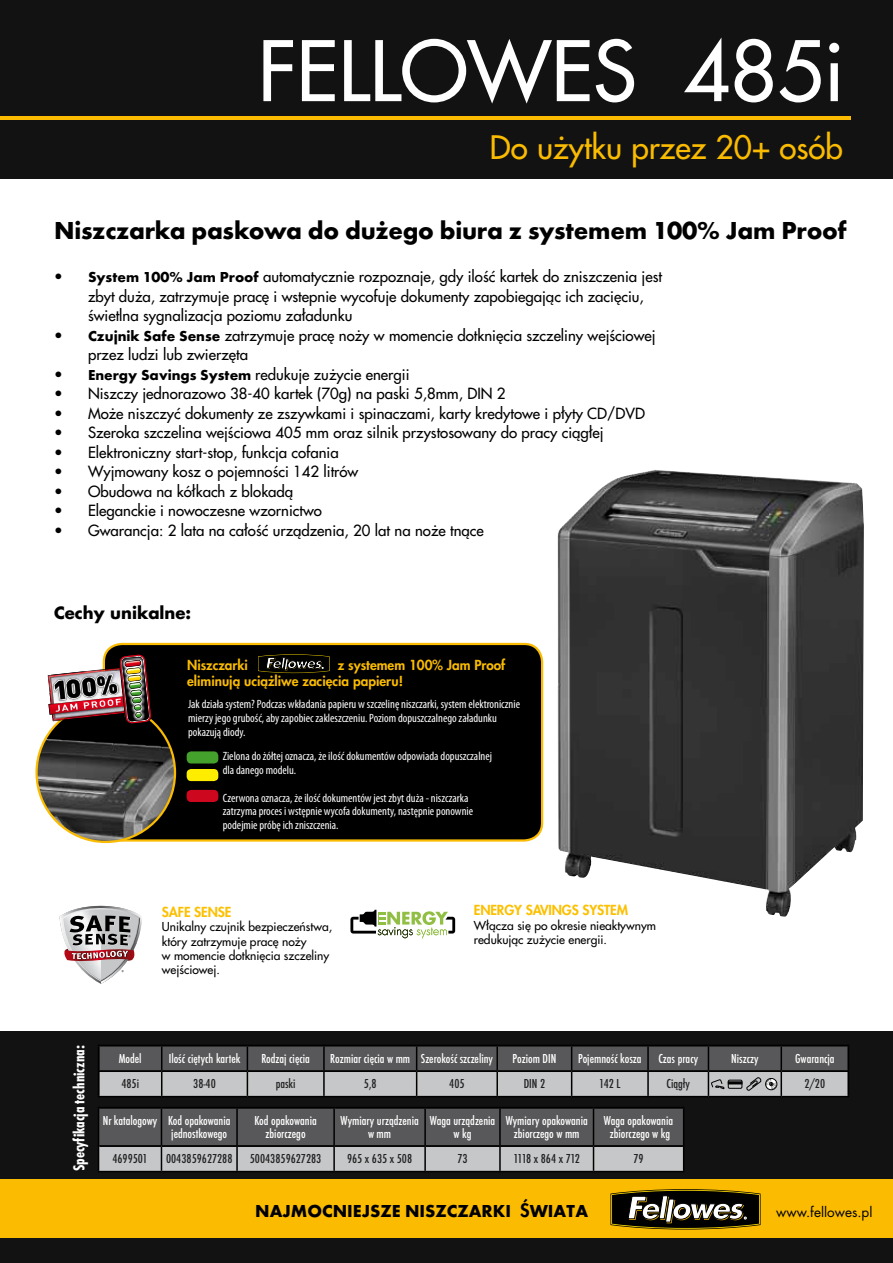
<style>
.page{position:relative;width:893px;height:1263px;background:#fff}
.page>*{position:absolute;margin:0;border:0;box-sizing:border-box;transform-origin:0 0}
.t1{font:500 81px "Futura CE";color:#fff}
.t2{font:500 31.5px "Futura CE";color:#fabb00}
.t3{font:700 25.5px "Futura TEE";letter-spacing:-.01em;color:#000}
.t4{font:700 18px "Futura TEE";color:#000}
.t5{font:700 condensed 16.5px "Futura TEE";color:#fff}
.t6{font:700 16.5px "Futura CE";color:#000}
.t7{font:500 15px/19.5px "Futura CE";color:#000}
.t8{font:500 condensed 13.5px/13.5px "Futura TEE";color:#fff;text-align:center}
.t9{font:500 condensed 13.5px "Futura TEE";color:#222223}
.t10{font:800 13.5px/16.2px "Futura CE";color:#fabb00}
.t11{font:800 13.5px "Futura CE";letter-spacing:-.01em;color:#fcc000}
.t12{font:13.5px "Futura CE";color:#000}
.t13{font:500 condensed 13.5px "Futura TEE";letter-spacing:-.05em;color:#222223}
.t14{font:condensed 12px/13.5px "Myriad Pro";color:#fff}
.t15{font:500 12px/14.4px "Futura CE";color:#000}
.s1{font-family:"Futura TEE";font-weight:700}
.s2{font-family:"Futura CE";font-weight:800}
</style>
<div class="page">
<div style="left:0;top:0;width:893px;height:179px;background:#111211"></div>
<div style="left:0;top:1031px;width:893px;height:232px;background:#111211"></div>
<hr style="left:0;top:116px;width:850px;height:3px;background:#fabb00">
<div style="left:0;top:1180px;width:893px;height:58px;background:#fabb00"></div>
<svg style="left:610px;top:1189px;width:151px;height:41px;background:#534a2a"></svg>
<img style="left:557px;top:470px;width:307px;height:447px">
<hr style="left:98px;top:1096px;width:64px;height:1px;background:#000">
<hr style="left:162px;top:1096px;width:85px;height:1px;background:#000">
<hr style="left:247px;top:1096px;width:77px;height:1px;background:#000">
<hr style="left:324px;top:1096px;width:93px;height:1px;background:#000">
<hr style="left:417px;top:1096px;width:80px;height:1px;background:#000">
<hr style="left:497px;top:1096px;width:75px;height:1px;background:#000">
<hr style="left:572px;top:1096px;width:76px;height:1px;background:#000">
<hr style="left:648px;top:1096px;width:60px;height:1px;background:#000">
<hr style="left:708px;top:1096px;width:73px;height:1px;background:#000">
<hr style="left:781px;top:1096px;width:68px;height:1px;background:#000">
<hr style="left:98px;top:1045px;width:64px;height:1px;background:#000">
<hr style="left:98px;top:1046px;width:2px;height:24px;background:#000">
<hr style="left:781px;top:1045px;width:68px;height:1px;background:#000">
<hr style="left:847px;top:1046px;width:2px;height:24px;background:#000">
<hr style="left:98px;top:1070px;width:64px;height:2px;background:#000">
<hr style="left:98px;top:1072px;width:2px;height:24px;background:#000">
<hr style="left:781px;top:1070px;width:68px;height:2px;background:#000">
<hr style="left:847px;top:1072px;width:2px;height:24px;background:#000">
<svg style="left:98px;top:1109px;width:586px;height:62px;background:#818183"></svg>
<hr style="left:98px;top:1171px;width:63px;height:1px;background:#000">
<hr style="left:161px;top:1171px;width:76px;height:1px;background:#000">
<hr style="left:237px;top:1171px;width:97px;height:1px;background:#000">
<hr style="left:334px;top:1171px;width:91px;height:1px;background:#000">
<hr style="left:425px;top:1171px;width:75px;height:1px;background:#000">
<hr style="left:500px;top:1171px;width:93px;height:1px;background:#000">
<hr style="left:593px;top:1171px;width:91px;height:1px;background:#000">
<hr style="left:98px;top:1107px;width:63px;height:2px;background:#000">
<hr style="left:161px;top:1107px;width:76px;height:2px;background:#000">
<hr style="left:237px;top:1107px;width:97px;height:2px;background:#000">
<hr style="left:334px;top:1107px;width:91px;height:2px;background:#000">
<hr style="left:425px;top:1107px;width:75px;height:2px;background:#000">
<hr style="left:500px;top:1107px;width:93px;height:2px;background:#000">
<hr style="left:593px;top:1107px;width:91px;height:2px;background:#000">
<hr style="left:99px;top:1145px;width:62px;height:2px;background:#000">
<hr style="left:161px;top:1145px;width:76px;height:2px;background:#000">
<hr style="left:237px;top:1145px;width:97px;height:2px;background:#000">
<hr style="left:334px;top:1145px;width:91px;height:2px;background:#000">
<hr style="left:425px;top:1145px;width:75px;height:2px;background:#000">
<hr style="left:500px;top:1145px;width:93px;height:2px;background:#000">
<hr style="left:593px;top:1145px;width:90px;height:2px;background:#000">
<svg style="left:60px;top:906px;width:82px;height:78px"></svg>
<svg style="left:99px;top:1045px;width:749px;height:51px;background:#818283"></svg>
<svg style="left:350px;top:910px;width:105px;height:28px"></svg>
<div style="left:104px;top:644px;width:438px;height:196px;background:#000;border-radius:18px"></div>
<div style="left:103px;top:643px;width:440px;height:199px;border:2px solid #fabb00;border-radius:18px"></div>
<img style="left:37px;top:703px;width:138px;height:139px;border-radius:69px">
<div style="left:187px;top:751px;width:31px;height:12px;background:#44a12b;border-radius:5px"></div>
<div style="left:187px;top:769px;width:31px;height:12px;background:#ffed00;border-radius:5px"></div>
<div style="left:187px;top:790px;width:31px;height:12px;background:#cd071e;border-radius:5px"></div>
<img style="left:48px;top:654px;width:104px;height:70px">
<svg style="left:258px;top:654px;width:72px;height:20px"></svg>
<h1 class="t1" style="left:258px;top:13px;width:588px">FELLOWES 485i</h1>
<h2 class="t2" style="left:490px;top:125px;width:354px">Do użytku przez 20+ osób</h2>
<h3 class="t3" style="left:54px;top:215px;width:794px">Niszczarka paskowa do dużego biura z systemem 100% Jam Proof</h3>
<p class="t7" style="left:88px;top:266px;width:575px;text-indent:-34px">• <span class="s1">System 100% Jam Proof</span> automatycznie rozpoznaje, gdy ilość kartek do zniszczenia jest zbyt duża, zatrzymuje pracę i wstepnie wycofuje dokumenty zapobiegając ich zacięciu, świetlna sygnalizacja poziomu załadunku</p>
<p class="t7" style="left:88px;top:325px;width:569px;text-indent:-34px">• <span class="s1">Czujnik Safe Sense</span> zatrzymuje pracę noży w momencie dotknięcia szczeliny wejściowej przez ludzi lub zwierzęta</p>
<p class="t7" style="left:54px;top:364px;width:357px">• <span class="s1">Energy Savings System</span> redukuje zużycie energii</p>
<p class="t7" style="left:54px;top:383px;width:453px">• Niszczy jednorazowo 38-40 kartek (70g) na paski 5,8mm, DIN 2</p>
<p class="t7" style="left:54px;top:403px;width:592px">• Może niszczyć dokumenty ze zszywkami i spinaczami, karty kredytowe i płyty CD/DVD</p>
<p class="t7" style="left:54px;top:422px;width:551px">• Szeroka szczelina wejściowa 405 mm oraz silnik przystosowany do pracy ciągłej</p>
<p class="t7" style="left:54px;top:442px;width:286px">• Elektroniczny start-stop, funkcja cofania</p>
<p class="t7" style="left:54px;top:461px;width:306px">• Wyjmowany kosz o pojemności 142 litrów</p>
<p class="t7" style="left:54px;top:481px;width:241px">• Obudowa na kółkach z blokadą</p>
<p class="t7" style="left:54px;top:500px;width:270px">• Eleganckie i nowoczesne wzornictwo</p>
<p class="t7" style="left:54px;top:520px;width:431px">• Gwarancja: 2 lata na całość urządzenia, 20 lat na noże tnące</p>
<p class="t6" style="left:54px;top:601px;width:139px">Cechy unikalne:</p>
<p class="t10" style="left:187px;top:656px;width:62px">Niszczarki</p>
<p class="t10" style="left:187px;top:656px;width:320px;text-indent:151px">z systemem 100% Jam Proof eliminują uciążliwe zacięcia papieru!</p>
<p class="t14" style="left:188px;top:697px;width:334px;line-height:14.4px">Jak działa system? Podczas wkładania papieru w szczelinę niszczarki, system elektronicznie mierzy jego grubość, aby zapobiec zakleszczeniu. Poziom dopuszczalnego załadunku pokazują diody.</p>
<p class="t14" style="left:223px;top:750px;width:271px">Zielona do żółtej oznacza, że ilość dokumentów odpowiada dopuszczalnej dla danego modelu.</p>
<p class="t14" style="left:223px;top:791px;width:252px">Czerwona oznacza, że ilość dokumentów jest zbyt duża - niszczarka zatrzyma proces i wstępnie wycofa dokumenty, następnie ponownie podejmie próbę ich zniszczenia.</p>
<p class="t11" style="left:162px;top:902px;width:71px">safe sense</p>
<p class="t11" style="left:474px;top:900px;width:156px">ENE RGY SAVINGS SYSTEM</p>
<p class="t15" style="left:162px;top:919px;width:172px">Unikalny czujnik bezpieczeństwa, który zatrzymuje pracę noży<br>w momencie dotknięcia szczeliny wejściowej.</p>
<p class="t15" style="left:474px;top:918px;width:184px">Włącza się po okresie nieaktywnym redukując zużycie energii.</p>
<p class="t5" style="left:70px;top:1171px;width:128px;rotate:-90deg">Specyfikacja techniczna:</p>
<p class="t8" style="left:119px;top:1051px;width:24px">Model</p>
<p class="t8" style="left:169px;top:1051px;width:73px">Ilość ciętych kartek</p>
<p class="t8" style="left:261px;top:1051px;width:50px">Rodzaj cięcia</p>
<p class="t8" style="left:330px;top:1051px;width:164px">Rozmiar cięcia w mm Szerokość szczeliny</p>
<p class="t8" style="left:513px;top:1051px;width:45px">Poziom DIN</p>
<p class="t8" style="left:578px;top:1051px;width:122px">Pojemność kosza Czas pracy</p>
<p class="t8" style="left:731px;top:1051px;width:29px">Niszczy</p>
<p class="t8" style="left:795px;top:1051px;width:41px">Gwarancja</p>
<p class="t9" style="left:121px;top:1076px;width:19px">485i</p>
<p class="t9" style="left:193px;top:1076px;width:24px">38-40</p>
<p class="t9" style="left:276px;top:1076px;width:21px">paski</p>
<p class="t9" style="left:364px;top:1076px;width:14px">5,8</p>
<p class="t9" style="left:449px;top:1076px;width:17px">405</p>
<p class="t9" style="left:524px;top:1076px;width:23px">DIN 2</p>
<p class="t9" style="left:599px;top:1076px;width:23px">142 L</p>
<p class="t9" style="left:667px;top:1076px;width:25px">Ciągły</p>
<p class="t9" style="left:804px;top:1076px;width:22px">2/20</p>
<p class="t8" style="left:103px;top:1114px;width:129px;text-align:right">Nr katalogowy Kod opakowania jednostkowego</p>
<p class="t8" style="left:254px;top:1114px;width:64px">Kod opakowania zbiorczego</p>
<p class="t8" style="left:340px;top:1114px;width:80px">Wymiary urządzenia w mm</p>
<p class="t8" style="left:430px;top:1114px;width:67px">Waga urządzenia w kg</p>
<p class="t8" style="left:506px;top:1114px;width:84px">Wymiary opakowania zbiorczego w mm</p>
<p class="t8" style="left:604px;top:1114px;width:71px">Waga opakowania zbiorczego w kg</p>
<p class="t9" style="left:112px;top:1151px;width:37px">4699501</p>
<p class="t9" style="left:166px;top:1151px;width:68px">0043859627288</p>
<p class="t9" style="left:250px;top:1151px;width:73px">50043859627283</p>
<p class="t9" style="left:347px;top:1151px;width:67px">965 x 635 x 508</p>
<p class="t9" style="left:457px;top:1151px;width:12px">73</p>
<p class="t13" style="left:513px;top:1151px;width:68px">1118 x 864 x 712</p>
<p class="t9" style="left:633px;top:1151px;width:12px">79</p>
<p class="t4" style="left:255px;top:1199px;width:334px">NAJMOCNIEJSZE NISZCZARKI <span class="s2">Ś</span>WIATA</p>
<p class="t12" style="left:776px;top:1203px;width:98px">www.fellowes.pl</p>
</div>
